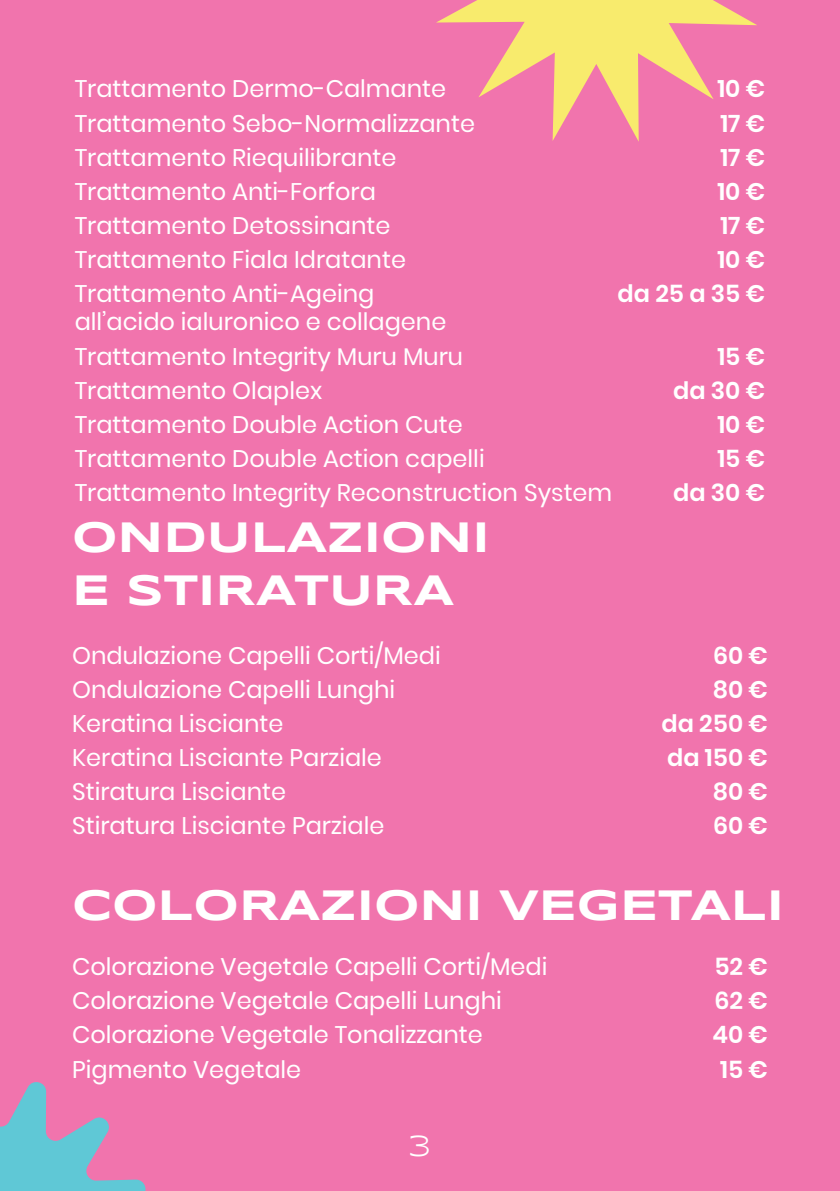
<style>
.page{position:relative;width:840px;height:1191px;background:#fff}
.page>*{position:absolute;margin:0;border:0;box-sizing:border-box;transform-origin:0 0}
.t1{font:700 44px "Syncopate";color:#fff}
.t2{font:30px "Syncopate";color:#fff}
.t3{font:24px "Poppins";color:#fff}
.t4{font:600 24px "Poppins";color:#fff}
</style>
<div class="page">
<div style="left:0;top:0;width:839px;height:1191px;background:#f174ad"></div>
<svg style="left:0;top:1082px;width:146px;height:109px"></svg>
<svg style="left:436px;top:0;width:320px;height:142px"></svg>
<p class="t3" style="left:75px;top:75px;width:373px">Trattamento Dermo-Calmante</p>
<p class="t3" style="left:75px;top:109px;width:401px">Trattamento Sebo-Normalizzante</p>
<p class="t3" style="left:75px;top:143px;width:323px">Trattamento Riequilibrante</p>
<p class="t3" style="left:75px;top:177px;width:303px">Trattamento Anti-Forfora</p>
<p class="t3" style="left:75px;top:211px;width:317px">Trattamento Detossinante</p>
<p class="t3" style="left:75px;top:245px;width:332px">Trattamento Fiala Idratante</p>
<p class="t3" style="left:75px;top:279px;width:301px">Trattamento Anti-Ageing</p>
<p class="t3" style="left:75px;top:308px;width:373px">all’acido ialuronico e collagene</p>
<p class="t4" style="left:717px;top:75px;width:49px">10 €</p>
<p class="t4" style="left:720px;top:109px;width:46px">17 €</p>
<p class="t4" style="left:720px;top:143px;width:46px">17 €</p>
<p class="t4" style="left:717px;top:177px;width:49px">10 €</p>
<p class="t4" style="left:720px;top:211px;width:46px">17 €</p>
<p class="t4" style="left:717px;top:245px;width:49px">10 €</p>
<p class="t4" style="left:617px;top:279px;width:149px">da 25 a 35 €</p>
<p class="t3" style="left:75px;top:343px;width:390px">Trattamento Integrity Muru Muru</p>
<p class="t3" style="left:75px;top:377px;width:249px">Trattamento Olaplex</p>
<p class="t3" style="left:75px;top:411px;width:389px">Trattamento Double Action Cute</p>
<p class="t3" style="left:75px;top:445px;width:411px">Trattamento Double Action capelli</p>
<p class="t3" style="left:75px;top:479px;width:539px">Trattamento Integrity Reconstruction System</p>
<p class="t1" style="left:72px;top:510px;width:419px">ONDULAZIONI</p>
<p class="t1" style="left:72px;top:562px;width:383px">E STIRATURA</p>
<p class="t3" style="left:72px;top:642px;width:370px">Ondulazione Capelli Corti/Medi</p>
<p class="t3" style="left:72px;top:676px;width:324px">Ondulazione Capelli Lunghi</p>
<p class="t3" style="left:72px;top:710px;width:213px">Keratina Lisciante</p>
<p class="t3" style="left:72px;top:744px;width:311px">Keratina Lisciante Parziale</p>
<p class="t3" style="left:72px;top:778px;width:215px">Stiratura Lisciante</p>
<p class="t3" style="left:72px;top:812px;width:314px">Stiratura Lisciante Parziale</p>
<p class="t4" style="left:717px;top:343px;width:49px">15 €</p>
<p class="t4" style="left:672px;top:377px;width:93px">da 30 €</p>
<p class="t4" style="left:717px;top:411px;width:49px">10 €</p>
<p class="t4" style="left:717px;top:445px;width:49px">15 €</p>
<p class="t4" style="left:672px;top:479px;width:93px">da 30 €</p>
<p class="t4" style="left:712px;top:642px;width:56px">60 €</p>
<p class="t4" style="left:712px;top:676px;width:57px">80 €</p>
<p class="t4" style="left:661px;top:710px;width:108px">da 250 €</p>
<p class="t4" style="left:666px;top:744px;width:102px">da 150 €</p>
<p class="t4" style="left:712px;top:778px;width:57px">80 €</p>
<p class="t4" style="left:712px;top:812px;width:56px">60 €</p>
<p class="t1" style="left:72px;top:878px;width:713px">COLORAZIONI VEGETALI</p>
<p class="t3" style="left:72px;top:953px;width:476px">Colorazione Vegetale Capelli Corti/Medi</p>
<p class="t3" style="left:72px;top:987px;width:431px">Colorazione Vegetale Capelli Lunghi</p>
<p class="t3" style="left:72px;top:1021px;width:412px">Colorazione Vegetale Tonalizzante</p>
<p class="t3" style="left:72px;top:1055px;width:230px">Pigmento Vegetale</p>
<p class="t4" style="left:714px;top:953px;width:55px">52 €</p>
<p class="t4" style="left:714px;top:987px;width:55px">62 €</p>
<p class="t4" style="left:712px;top:1021px;width:57px">40 €</p>
<p class="t4" style="left:719px;top:1055px;width:49px">15 €</p>
<p class="t2" style="left:409px;top:1129px;width:23px">3</p>
</div>
